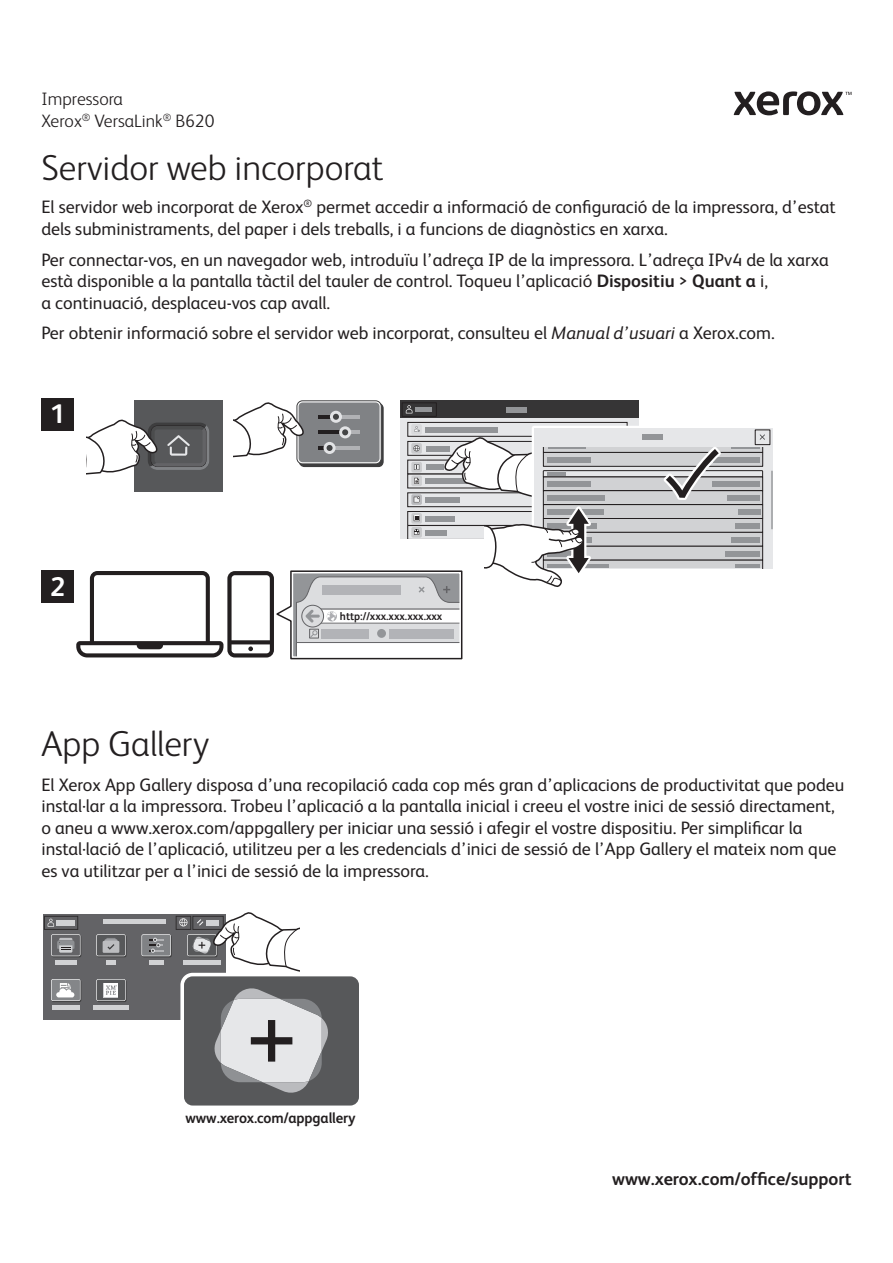
<style>
.page{position:relative;width:893px;height:1263px;background:#fff}
.page>*{position:absolute;margin:0;border:0;box-sizing:border-box;transform-origin:0 0}
.t1{font:300 36px "Xerox Sans";color:#231f20}
.t2{font:700 27px "Xerox Sans";color:#fff}
.t3{font:18px/21.6px "Xerox Sans";color:#231f20}
.t4{font:300 18px/21.6px "Xerox Sans";color:#231f20}
.t5{font:700 18px "Xerox Sans";color:#231f20}
.t6{font:700 15px "Xerox Sans";letter-spacing:-.005em;color:#231f20}
.t7{font:700 11.25px "Xerox Sans";color:#231f20;scale:.96 1}
.s1{font-weight:700}
.s2{font-style:italic}
</style>
<div class="page">
<svg style="left:734px;top:91px;width:117px;height:24px"></svg>
<div style="left:43px;top:914px;width:182px;height:106px;background:#636366"></div>
<hr style="left:103px;top:920px;width:63px;height:4px;background:#d1d2d4">
<div style="left:55px;top:960px;width:22px;height:5px;background:#d1d2d4"></div>
<svg style="left:52px;top:935px;width:29px;height:22px"></svg>
<div style="left:51px;top:934px;width:29px;height:22px;background:#c3c3c4;border-radius:2px"></div>
<div style="left:52px;top:935px;width:28px;height:21px;background:#646467"></div>
<svg style="left:57px;top:938px;width:17px;height:15px"></svg>
<div style="left:106px;top:960px;width:10px;height:5px;background:#d1d2d4"></div>
<svg style="left:96px;top:934px;width:30px;height:22px"></svg>
<div style="left:97px;top:935px;width:28px;height:21px;background:#57585a"></div>
<div style="left:104px;top:939px;width:14px;height:12px;background:#a8a9ad"></div>
<div style="left:103px;top:941px;width:16px;height:12px;background:#bcbdc0"></div>
<svg style="left:107px;top:944px;width:7px;height:6px"></svg>
<div style="left:52px;top:1005px;width:28px;height:5px;background:#d1d2d4"></div>
<div style="left:52px;top:980px;width:29px;height:22px;background:#bdbdbe;border-radius:2px"></div>
<div style="left:51px;top:979px;width:29px;height:22px;background:#c7c7c9;border-radius:2px"></div>
<div style="left:52px;top:979px;width:28px;height:21px;background:#848689"></div>
<svg style="left:56px;top:983px;width:18px;height:14px"></svg>
<div style="left:93px;top:1005px;width:36px;height:5px;background:#d1d2d4"></div>
<div style="left:97px;top:980px;width:30px;height:22px;background:#505051;border-radius:2px"></div>
<svg style="left:96px;top:979px;width:30px;height:22px"></svg>
<div style="left:97px;top:979px;width:28px;height:21px;background:#57585a"></div>
<div style="left:104px;top:983px;width:14px;height:14px;background:#fff"></div>
<svg style="left:106px;top:985px;width:11px;height:10px"></svg>
<div style="left:149px;top:960px;width:15px;height:5px;background:#d1d2d4"></div>
<div style="left:142px;top:935px;width:30px;height:22px;background:#848485;border-radius:2px"></div>
<svg style="left:141px;top:934px;width:30px;height:22px"></svg>
<div style="left:142px;top:935px;width:28px;height:21px;background:#808285"></div>
<svg style="left:149px;top:938px;width:14px;height:15px"></svg>
<div style="left:44px;top:916px;width:34px;height:14px;border:1px solid #312f30"></div>
<svg style="left:48px;top:919px;width:6px;height:8px"></svg>
<div style="left:56px;top:920px;width:19px;height:6px;background:#d1d2d4"></div>
<div style="left:176px;top:916px;width:15px;height:14px;border:1px solid #312f30"></div>
<div style="left:180px;top:973px;width:183px;height:136px;background:#fff;border-radius:12px"></div>
<div style="left:184px;top:976px;width:175px;height:129px;background:#57585a;border-radius:9px"></div>
<svg style="left:214px;top:988px;width:114px;height:105px"></svg>
<svg style="left:179px;top:912px;width:120px;height:61px"></svg>
<svg style="left:76px;top:401px;width:697px;height:259px"></svg>
<div style="left:41px;top:570px;width:33px;height:33px;background:#231f20"></div>
<div style="left:41px;top:398px;width:33px;height:33px;background:#231f20"></div>
<p class="t4" style="left:41px;top:90px;width:174px">Impressora<br>Xerox<sup>®</sup> VersaLink<sup>®</sup> B620</p>
<h1 class="t1" style="left:41px;top:155px;width:344px">Servidor web incorporat</h1>
<p class="t3" style="left:41px;top:198px;width:796px">El servidor web incorporat de Xerox<sup>®</sup> permet accedir a informació de configuració de la impressora, d’estat dels subministraments, del paper i dels treballs, i a funcions de diagnòstics en xarxa.</p>
<p class="t3" style="left:41px;top:251px;width:789px">Per connectar-vos, en un navegador web, introduïu l’adreça IP de la impressora. L’adreça IPv4 de la xarxa està disponible a la pantalla tàctil del tauler de control. Toqueu l’aplicació <span class="s1">Dispositiu</span> &gt; <span class="s1">Quant a</span> i,<br>a continuació, desplaceu-vos cap avall.</p>
<p class="t3" style="left:41px;top:324px;width:735px">Per obtenir informació sobre el servidor web incorporat, consulteu el <span class="s2">Manual d’usuari</span> a Xerox.com.</p>
<h2 class="t2" style="left:50px;top:401px;width:17px">1</h2>
<h2 class="t2" style="left:50px;top:573px;width:17px">2</h2>
<h1 class="t1" style="left:41px;top:731px;width:169px">App Gallery</h1>
<p class="t7" style="left:340px;top:610px;width:108px">http://xxx.xxx.xxx.xxx</p>
<p class="t3" style="left:41px;top:776px;width:804px">El Xerox App Gallery disposa d’una recopilació cada cop més gran d’aplicacions de productivitat que podeu instal·lar a la impressora. Trobeu l’aplicació a la pantalla inicial i creeu el vostre inici de sessió directament, o aneu a www.xerox.com/appgallery per iniciar una sessió i afegir el vostre dispositiu. Per simplificar la instal·lació de l’aplicació, utilitzeu per a les credencials d’inici de sessió de l’App Gallery el mateix nom que es va utilitzar per a l’inici de sessió de la impressora.</p>
<p class="t6" style="left:186px;top:1111px;width:172px">www.xerox.com/appgallery</p>
<p class="t5" style="left:612px;top:1171px;width:241px">www.xerox.com/office/support</p>
</div>
